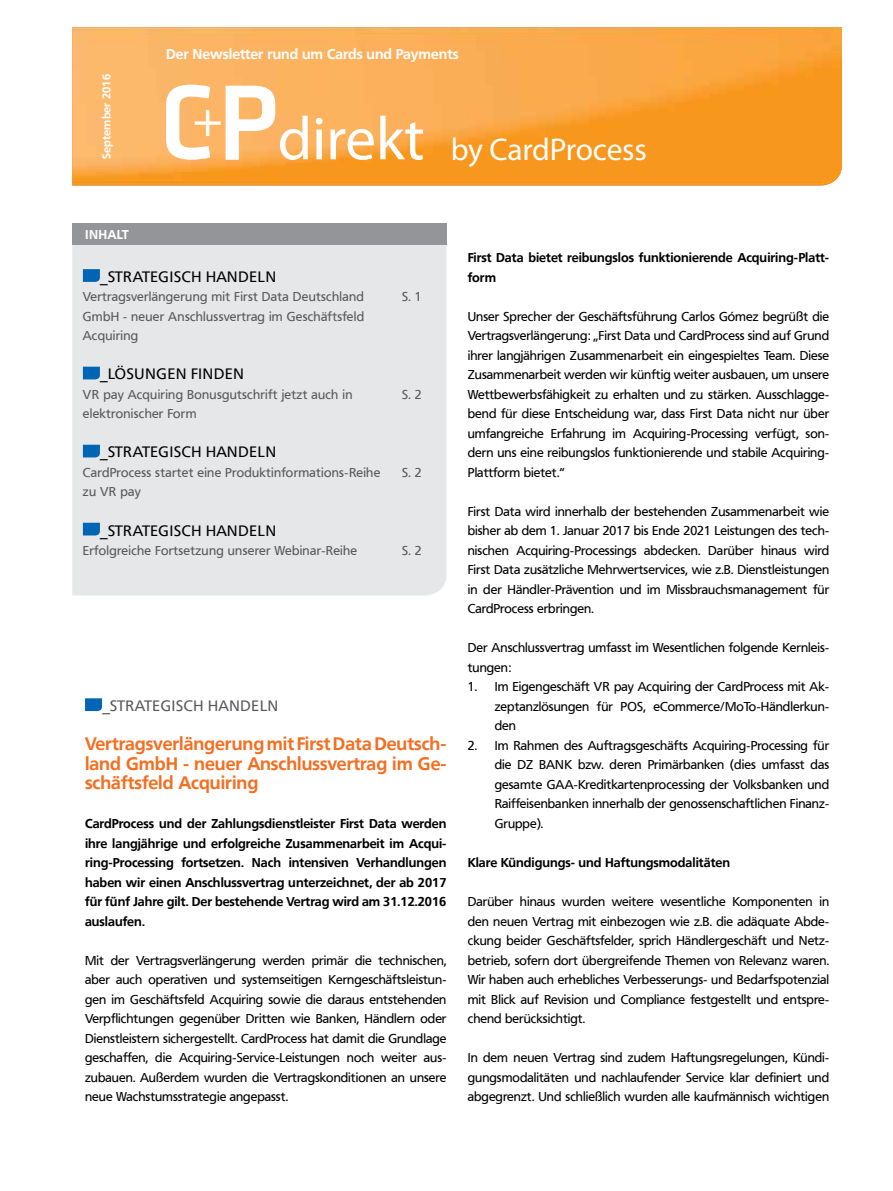
<style>
.page{position:relative;width:893px;height:1191px;background:#fff}
.page>*{position:absolute;margin:0;border:0;box-sizing:border-box;transform-origin:0 0}
.t1{font:31.5px "Myriad Pro";letter-spacing:-.01em;color:#fff}
.t2{font:700 18px/19.5px "Frutiger VR";color:#f36f21;text-align:justify}
.t3{font:15px "Frutiger VR";color:#000}
.t4{font:15px "Frutiger VR";color:#58595b}
.t5{font:700 14.1px "Frutiger VR";color:#fff}
.t6{font:12.75px/19.5px "Frutiger VR";color:#000;text-align:justify}
.t7{font:700 12.75px/19.5px "Frutiger VR";color:#000}
.t8{font:12.75px/19.5px "Frutiger VR";letter-spacing:.02em;color:#58595b}
.t9{font:700 12.75px "Frutiger VR";color:#fff}
.t10{font:700 11.25px "Frutiger VR";color:#fff}
.s1{font-size:61.5px}
</style>
<div class="page">
<img style="left:72px;top:27px;width:770px;height:158px">
<svg style="left:166px;top:85px;width:109px;height:75px"></svg>
<svg style="left:85px;top:698px;width:17px;height:13px"></svg>
<div style="left:72px;top:245px;width:374px;height:350px;background:#e6e7e8"></div>
<div style="left:72px;top:224px;width:374px;height:21px;background:#939598"></div>
<svg style="left:83px;top:269px;width:17px;height:13px"></svg>
<svg style="left:83px;top:367px;width:17px;height:12px"></svg>
<svg style="left:83px;top:445px;width:17px;height:12px"></svg>
<svg style="left:83px;top:523px;width:17px;height:12px"></svg>
<p class="t10" style="left:100px;top:159px;width:86px;rotate:-90deg">September 2016</p>
<p class="t5" style="left:166px;top:46px;width:294px">Der Newsletter rund um Cards und Payments</p>
<h1 class="t1" style="left:278px;top:130px;width:371px"><span class="s1">direkt</span> by CardProcess</h1>
<p class="t9" style="left:85px;top:227px;width:14px">inha</p>
<p class="t9" style="left:117px;top:227px;width:14px">lt</p>
<p class="t3" style="left:100px;top:268px;width:18px">_strategisch</p>
<p class="t3" style="left:206px;top:268px;width:11px">handeln</p>
<p class="t8" style="left:83px;top:287px;width:283px;text-align:justify">Vertragsverlängerung mit First Data Deutschland GmbH - neuer Anschlussvertrag im Geschäftsfeld Acquiring</p>
<p class="t3" style="left:100px;top:365px;width:38px">_lösungen</p>
<p class="t3" style="left:191px;top:365px;width:10px">finden</p>
<p class="t8" style="left:83px;top:385px;width:271px">VR pay Acquiring Bonusgutschrift jetzt auch in elektronischer Form</p>
<p class="t3" style="left:100px;top:443px;width:18px">_strategisch</p>
<p class="t3" style="left:206px;top:443px;width:11px">handeln</p>
<p class="t8" style="left:83px;top:463px;width:299px">CardProcess startet eine Produktinformations-Reihe zu VR pay</p>
<p class="t3" style="left:100px;top:521px;width:18px">_strategisch</p>
<p class="t3" style="left:206px;top:521px;width:11px">handeln</p>
<p class="t8" style="left:83px;top:541px;width:276px">Erfolgreiche Fortsetzung unserer Webinar-Reihe</p>
<p class="t8" style="left:402px;top:287px;width:21px">S. 1</p>
<p class="t8" style="left:402px;top:385px;width:21px">S. 2</p>
<p class="t8" style="left:402px;top:463px;width:21px">S. 2</p>
<p class="t8" style="left:402px;top:541px;width:21px">S. 2</p>
<p class="t4" style="left:102px;top:697px;width:18px">_strategisch</p>
<p class="t4" style="left:208px;top:697px;width:11px">handeln</p>
<h2 class="t2" style="left:85px;top:734px;width:363px">Vertragsverlängerung mit First Data Deutsch&shy;land GmbH - neuer Anschlussvertrag im Ge&shy;schäftsfeld Acquiring</h2>
<p class="t7" style="left:85px;top:814px;width:363px;text-align:justify">CardProcess und der Zahlungsdienstleister First Data werden ihre langjährige und erfolgreiche Zusammenarbeit im Acqui&shy;ring-Processing fortsetzen. Nach intensiven Verhandlungen haben wir einen Anschlussvertrag unterzeichnet, der ab 2017 für fünf Jahre gilt. Der bestehende Vertrag wird am 31.12.2016 auslaufen.</p>
<p class="t6" style="left:85px;top:950px;width:363px">Mit der Vertragsverlängerung werden primär die technischen, aber auch operativen und systemseitigen Kerngeschäftsleistun&shy;gen im Geschäftsfeld Acquiring sowie die daraus entstehenden Verpflichtungen gegenüber Dritten wie Banken, Händlern oder Dienstleistern sichergestellt. CardProcess hat damit die Grundlage geschaffen, die Acquiring-Service-Leistungen noch weiter aus&shy;zubauen. Außerdem wurden die Vertragskonditionen an unsere neue Wachstumsstrategie angepasst.</p>
<p class="t7" style="left:468px;top:248px;width:363px">First Data bietet reibungslos funktionierende Acquiring-Platt&shy;form</p>
<p class="t6" style="left:468px;top:307px;width:363px">Unser Sprecher der Geschäftsführung Carlos Gómez begrüßt die Vertragsverlängerung: „First Data und CardProcess sind auf Grund ihrer langjährigen Zusammenarbeit ein eingespieltes Team. Diese Zusammenarbeit werden wir künftig weiter ausbauen, um unsere Wettbewerbsfähigkeit zu erhalten und zu stärken. Ausschlagge&shy;bend für diese Entscheidung war, dass First Data nicht nur über umfangreiche Erfahrung im Acquiring-Processing verfügt, son&shy;dern uns eine reibungslos funktionierende und stabile Acquiring-Plattform bietet.“</p>
<p class="t6" style="left:468px;top:502px;width:363px">First Data wird innerhalb der bestehenden Zusammenarbeit wie bisher ab dem 1. Januar 2017 bis Ende 2021 Leistungen des tech&shy;nischen Acquiring-Processings abdecken. Darüber hinaus wird First Data zusätzliche Mehrwertservices, wie z.B. Dienstleistungen in der Händler-Prävention und im Missbrauchsmanagement für CardProcess erbringen.</p>
<p class="t6" style="left:468px;top:638px;width:363px">Der Anschlussvertrag umfasst im Wesentlichen folgende Kernleis&shy;tungen:</p>
<p class="t6" style="left:495px;top:677px;width:336px;text-indent:-27px">1. Im Eigengeschäft VR pay Acquiring der CardProcess mit Ak&shy;zeptanzlösungen für POS, eCommerce/MoTo-Händlerkun&shy;den</p>
<p class="t6" style="left:495px;top:736px;width:336px;text-indent:-27px">2. Im Rahmen des Auftragsgeschäfts Acquiring-Processing für die DZ BANK bzw. deren Primärbanken (dies umfasst das gesamte GAA-Kreditkartenprocessing der Volksbanken und Raiffeisenbanken innerhalb der genossenschaftlichen Finanz-Gruppe).</p>
<p class="t7" style="left:468px;top:853px;width:264px">Klare Kündigungs- und Haftungsmodalitäten</p>
<p class="t6" style="left:468px;top:892px;width:363px">Darüber hinaus wurden weitere wesentliche Komponenten in den neuen Vertrag mit einbezogen wie z.B. die adäquate Abde&shy;ckung beider Geschäftsfelder, sprich Händlergeschäft und Netz&shy;betrieb, sofern dort übergreifende Themen von Relevanz waren.<br>Wir haben auch erhebliches Verbesserungs- und Bedarfspotenzial mit Blick auf Revision und Compliance festgestellt und entspre&shy;chend berücksichtigt.</p>
<p class="t6" style="left:468px;top:1048px;width:363px">In dem neuen Vertrag sind zudem Haftungsregelungen, Kündi&shy;gungsmodalitäten und nachlaufender Service klar definiert und abgegrenzt. Und schließlich wurden alle kaufmännisch wichtigen</p>
</div>
